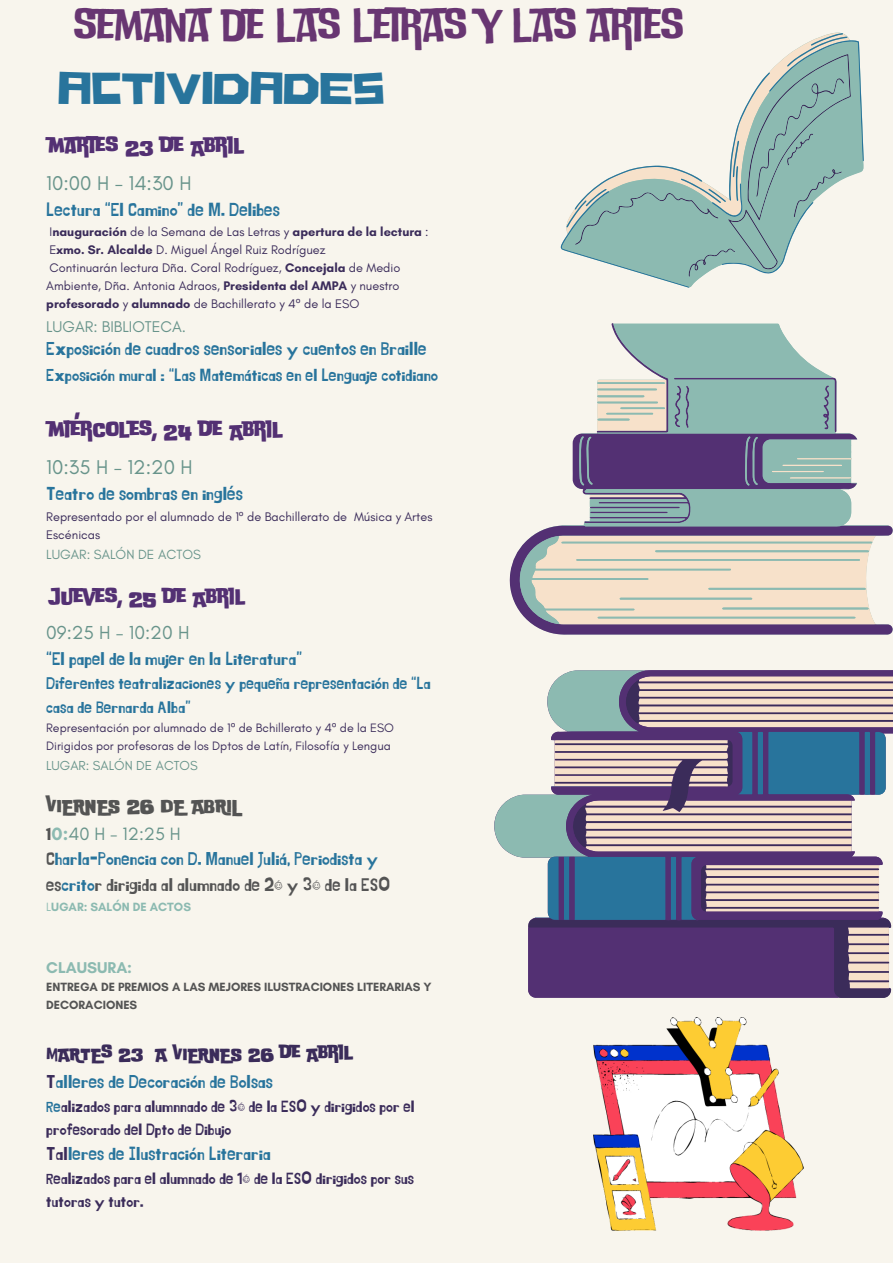
<style>
.page{position:relative;width:893px;height:1263px;background:#f8f5ed}
.page>*{position:absolute;margin:0;border:0;box-sizing:border-box;transform-origin:0 0}
.t1{font:45.45px "Hitchcut";color:#28749c}
.t2{font:43.58px "Do Ub Le Ba Ss";color:#683672}
.t3{font:700 21.15px "Do Ub Le Ba Ss";color:#533073}
.t4{font:700 20.7px "Do Ub Le Ba Ss";color:#533073}
.t5{font:20.33px "Glacial Indifference";color:#68948b}
.t6{font:700 19.65px "Do Ub Le Ba Ss";color:#545454}
.t7{font:19.12px "Glacial Indifference";color:#68948b}
.t8{font:18.6px "Jingleberry";color:#28749c}
.t9{font:18.45px "Jingleberry";color:#28749c}
.t10{font:700 18.45px "Do Ub Le Ba Ss";color:#3b2c5a}
.t11{font:18.23px "Jingleberry";color:#28749c}
.t12{font:18.15px/25.6px "Jingleberry";color:#28749c}
.t13{font:17.17px "Jingleberry";color:#28749c}
.t14{font:16.73px/23.7px "Jingleberry";color:#28749c}
.t15{font:16.2px/23.1px "Jingleberry";color:#3b2c5a}
.t16{font:700 15.9px "Glacial Indifference";color:#8cbab1}
.t17{font:15.83px "Glacial Indifference";color:#68948b}
.t18{font:13.58px "Glacial Indifference";color:#68948b}
.t19{font:13.27px "Glacial Indifference";color:#68948b}
.t20{font:12.67px/18px "Glacial Indifference";color:#3b2c5a;text-align:justify}
.t21{font:700 12.67px "Glacial Indifference";color:#3b2c5a}
.t22{font:12.45px "Glacial Indifference";color:#3b2c5a}
.t23{font:700 12.15px/17.4px "Glacial Indifference";color:#545454}
.t24{font:700 12.15px "Glacial Indifference";color:#8cbab1}
.s1{font-weight:400}
.s2{font-weight:700}
.s3{font-family:"Noto Sans"}
.s4{font-family:"Glacial Indifference";font-weight:700;color:#545454}
.s5{font-family:"Glacial Indifference";font-weight:700;color:#8cbab1}
.s6{font-family:"Glacial Indifference";color:#68948b}
.s7{color:#545454}
.s8{color:#3b2c5a}
.s9{color:#28749c}
</style>
<div class="page">
<svg style="left:509px;top:323px;width:384px;height:312px"></svg>
<svg style="left:519px;top:324px;width:369px;height:300px"></svg>
<svg style="left:494px;top:794px;width:34px;height:64px"></svg>
<svg style="left:528px;top:670px;width:365px;height:328px;background:#88809a"></svg>
<svg style="left:561px;top:33px;width:303px;height:255px"></svg>
<svg style="left:562px;top:42px;width:301px;height:245px"></svg>
<svg style="left:731px;top:56px;width:119px;height:213px"></svg>
<img style="left:594px;top:1017px;width:209px;height:214px">
<p class="t2" style="left:74px;top:2px;width:611px">SEMANA DE LAS LETRAS Y LAS ARTES</p>
<p class="t1" style="left:58px;top:57px;width:328px">ACTIVIDADES</p>
<p class="t3" style="left:49px;top:133px;width:197px">martes 23 de Abril</p>
<h1 class="t5" style="left:46px;top:171px;width:147px">10:00 H - 14:30 H</h1>
<p class="t21" style="left:50px;top:224px;width:380px"><span class="s1">I</span>nauguración <span class="s1">de la Semana de Las Letras y</span> apertura de la lectura <span class="s1">:</span></p>
<h3 class="t20" style="left:50px;top:241px;width:277px">E<span class="s2">xmo. Sr. Alcalde</span> D. Miguel Ángel Ruiz Rodríguez</h3>
<p class="t20" style="left:46px;top:259px;width:356px">Continuarán lectura Dña. Coral Rodríguez, <span class="s2">Concejala</span> de Medio Ambiente, Dña. Antonia Adraos, <span class="s2">Presidenta del AMPA</span> y nuestro <span class="s2">profesorado</span> y <span class="s2">alumnado</span> de Bachillerato y 4<span class="s3">º</span> de la ESO</p>
<p class="t8" style="left:46px;top:340px;width:382px">Exposición de cuadros sensoriales y cuentos en Braille</p>
<p class="t8" style="left:46px;top:201px;width:235px">Lectura “El Camino” de M. Delibes</p>
<p class="t17" style="left:46px;top:316px;width:141px">LUGAR: BIBLIOTECA.</p>
<p class="t13" style="left:46px;top:367px;width:393px">Exposición mural : “Las Matemáticas en el Lenguaje cotidiano</p>
<p class="t3" style="left:49px;top:418px;width:236px">miércoles, 24 de Abril</p>
<p class="t5" style="left:46px;top:455px;width:148px">10:35 H - 12:20 H</p>
<h3 class="t20" style="left:46px;top:507px;width:388px">Representado por el alumnado de 1<span class="s3">º</span> de Bachillerato de Música y Artes<br>Escénicas</h3>
<p class="t18" style="left:46px;top:546px;width:156px">LUGAR: SALÓN DE ACTOS</p>
<p class="t4" style="left:49px;top:584px;width:198px">jueves, 25 de Abril</p>
<p class="t8" style="left:46px;top:485px;width:198px">Teatro de sombras en inglés</p>
<h3 class="t7" style="left:46px;top:621px;width:145px">09:25 H - 10:20 H</h3>
<p class="t11" style="left:46px;top:651px;width:258px">“El papel de la mujer en la Literatura”</p>
<p class="t14" style="left:46px;top:672px;width:386px">Diferentes teatralizaciones y pequeña representación de “La casa de Bernarda Alba”</p>
<h5 class="t22" style="left:46px;top:720px;width:349px">Representación por alumnado de 1<span class="s3">º</span> de Bchillerato y 4<span class="s3">º</span> de la ESO</h5>
<p class="t22" style="left:46px;top:738px;width:346px">Dirigidos por profesoras de los Dptos de Latín, Filosofía y Lengua</p>
<h6 class="t19" style="left:46px;top:757px;width:153px">LUGAR: SALÓN DE ACTOS</h6>
<p class="t6" style="left:46px;top:793px;width:193px">VIERNES 26 DE ABRIL</p>
<p class="t12" style="left:46px;top:822px;width:345px"><span class="s4">1</span><span class="s5">0:</span><span class="s6">40 H - 12:25 H<br></span><span class="s7">C</span>harla-Ponencia con D. Manuel Juliá, Periodista y <span class="s7">es</span>crito<span class="s7">r dirigida al alumnado de 2º y 3º de la ESO</span></p>
<p class="t24" style="left:46px;top:900px;width:146px"><span class="s1">L</span>UGAR: SALÓN DE ACTOS</p>
<p class="t16" style="left:46px;top:957px;width:87px">CLAUSURA:</p>
<p class="t23" style="left:46px;top:978px;width:387px">ENTREGA DE PREMIOS A LAS MEJORES ILUSTRACIONES LITERARIAS Y<br>DECORACIONES</p>
<p class="t10" style="left:46px;top:1042px;width:308px"><span class="s1">M</span>ARTEs 23 A VIERNES 26 de Abril</p>
<p class="t9" style="left:46px;top:1073px;width:228px"><span class="s8">T</span>alleres de Decoración de Bolsas</p>
<p class="t15" style="left:46px;top:1095px;width:370px"><span class="s9">Re</span>alizados para alumnnado de 3º de la ESO y dirigidos por el profesorado del Dpto de Dibujo</p>
<p class="t9" style="left:46px;top:1145px;width:226px"><span class="s8">Tal</span>leres de Ilustración Literaria</p>
<p class="t15" style="left:46px;top:1168px;width:369px">Realizados para el alumnado de 1º de la ESO dirigidos por sus tutoras y tutor.</p>
</div>
